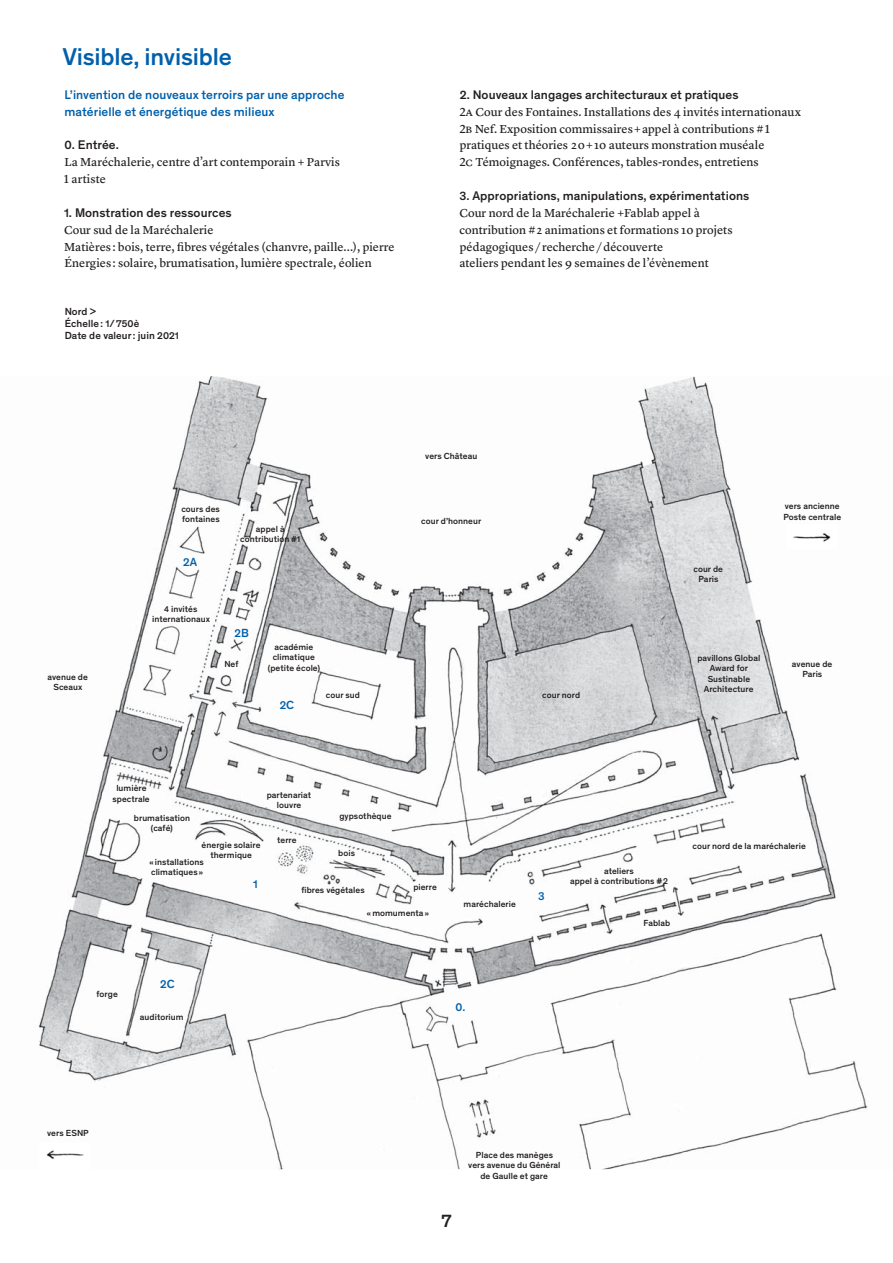
<style>
.page{position:relative;width:893px;height:1263px;background:#fff}
.page>*{position:absolute;margin:0;border:0;box-sizing:border-box;transform-origin:0 0}
.t1{font:500 24.75px "Theinhardt";letter-spacing:-.01em;color:#0060ac}
.t2{font:500 18px "Theinhardt";color:#231f20}
.t3{font:500 12.75px "Theinhardt";letter-spacing:.005em;color:#231f20}
.t4{font:500 12.75px/16.8px "Theinhardt";letter-spacing:.005em;color:#0060ac}
.t5{font:12px/16.8px "Lyon Text Regular No.2";letter-spacing:.005em;color:#231f20}
.t6{font:500 11.4px "Theinhardt";color:#0060ac}
.t7{font:500 10.5px/12px "Theinhardt";letter-spacing:.005em;color:#231f20}
.t8{font:500 9px/10.5px "Theinhardt";letter-spacing:.005em;color:#231f20;text-align:center}
.s1{font-size:12.15px}
.s2{font-size:9.9px}
.s3{font-size:12px}
.s4{font-size:8.55px}
</style>
<div class="page">
<img style="left:38px;top:376px;width:830px;height:793px">
<img style="left:39px;top:1144px;width:51px;height:24px">
<img style="left:787px;top:524px;width:50px;height:25px">
<h1 class="t1" style="left:62px;top:48px;width:171px">Visible, invisible</h1>
<p class="t4" style="left:64px;top:87px;width:281px">L’invention de nouveaux terroirs par une approche matérielle et énergétique des milieux</p>
<p class="t3" style="left:64px;top:140px;width:56px"><span class="s1">0</span>. Entrée.</p>
<p class="t5" style="left:64px;top:155px;width:277px">La Maréchalerie, centre d’art contemporain + Parvis<br>1 artiste</p>
<p class="t3" style="left:64px;top:208px;width:169px"><span class="s1">1</span>. Monstration des ressources</p>
<p class="t5" style="left:64px;top:222px;width:332px">Cour sud de la Maréchalerie<br>Matières : bois, terre, fibres végétales (chanvre, paille...), pierre<br>Énergies : solaire, brumatisation, lumière spectrale, éolien</p>
<p class="t7" style="left:65px;top:306px;width:116px">Nord &gt;<br>Échelle-: <span class="s2">1</span>/-<span class="s2">750</span>è<br>Date de valeur-: juin <span class="s2">2021</span></p>
<p class="t3" style="left:460px;top:90px;width:280px"><span class="s1">2</span>. Nouveaux langages architecturaux et pratiques</p>
<p class="t5" style="left:459px;top:104px;width:343px">2A Cour des Fontaines. Installations des 4 invités internationaux 2B Nef. Exposition commissaires + appel à contributions # 1 pratiques et théories 20 + 10 auteurs monstration muséale<br>2C Témoignages. Conférences, tables-rondes, entretiens</p>
<p class="t3" style="left:460px;top:191px;width:291px"><span class="s1">3</span>. Appropriations, manipulations, expérimentations</p>
<p class="t5" style="left:459px;top:206px;width:275px">Cour nord de la Maréchalerie +Fablab appel à contribution # 2 animations et formations 10 projets pédagogiques / recherche / découverte<br>ateliers pendant les 9 semaines de l’évènement</p>
<p class="t8" style="left:48px;top:673px;width:42px">avenue de<br>Sceaux</p>
<p class="t8" style="left:181px;top:504px;width:40px;text-align:left">cours des fontaines</p>
<p class="t6" style="left:183px;top:558px;width:15px">2<span class="s3">A</span></p>
<p class="t8" style="left:152px;top:604px;width:60px"><span class="s4">4</span> invités internationaux</p>
<p class="t8" style="left:240px;top:525px;width:62px">appel à contribution #<span class="s4">1</span></p>
<p class="t6" style="left:234px;top:629px;width:16px">2<span class="s3">B</span></p>
<p class="t8" style="left:224px;top:660px;width:16px">Nef</p>
<p class="t8" style="left:268px;top:643px;width:54px">académie climatique (petite école)</p>
<p class="t6" style="left:280px;top:701px;width:16px">2<span class="s3">C</span></p>
<p class="t8" style="left:326px;top:691px;width:36px">cour sud</p>
<p class="t8" style="left:425px;top:452px;width:54px">vers Château</p>
<p class="t8" style="left:421px;top:517px;width:62px">cour d’honneur</p>
<p class="t8" style="left:542px;top:691px;width:39px">cour nord</p>
<p class="t8" style="left:693px;top:564px;width:31px">cour de<br>Paris</p>
<p class="t8" style="left:783px;top:502px;width:59px;text-align:left">vers ancienne<br>Poste centrale</p>
<p class="t8" style="left:697px;top:653px;width:64px">pavillons Global<br>Award for<br>Sustinable<br>Architecture</p>
<p class="t8" style="left:792px;top:660px;width:42px">avenue de<br>Paris</p>
<p class="t8" style="left:112px;top:784px;width:39px">lumière spectrale</p>
<p class="t8" style="left:267px;top:790px;width:46px">partenariat louvre</p>
<p class="t8" style="left:134px;top:814px;width:58px">brumatisation (café)</p>
<p class="t8" style="left:150px;top:858px;width:56px;text-align:left">«-installations climatiques-»</p>
<p class="t8" style="left:202px;top:840px;width:60px">énergie solaire thermique</p>
<p class="t8" style="left:277px;top:836px;width:21px">terre</p>
<p class="t8" style="left:339px;top:812px;width:53px">gypsothèque</p>
<p class="t8" style="left:338px;top:849px;width:18px">bois</p>
<p class="t6" style="left:253px;top:880px;width:6px">1</p>
<p class="t8" style="left:301px;top:886px;width:65px">fibres végétales</p>
<p class="t8" style="left:413px;top:882px;width:25px">pierre</p>
<p class="t8" style="left:464px;top:899px;width:54px">maréchalerie</p>
<p class="t6" style="left:538px;top:892px;width:8px">3</p>
<p class="t8" style="left:570px;top:866px;width:100px">ateliers<br>appel à contributions #-<span class="s4">2</span></p>
<p class="t8" style="left:692px;top:842px;width:115px">cour nord de la maréchalerie</p>
<p class="t8" style="left:97px;top:989px;width:23px">forge</p>
<p class="t6" style="left:160px;top:980px;width:16px">2<span class="s3">C</span></p>
<p class="t8" style="left:140px;top:1013px;width:45px">auditorium</p>
<p class="t8" style="left:47px;top:1129px;width:43px">vers ESNP</p>
<p class="t8" style="left:367px;top:909px;width:64px">«-momumenta-»</p>
<p class="t6" style="left:455px;top:1002px;width:11px">0<span class="s3">.</span></p>
<h2 class="t2" style="left:441px;top:1214px;width:12px">7</h2>
<p class="t8" style="left:468px;top:1150px;width:94px">Place des manèges vers avenue du Général de Gaulle et gare</p>
<p class="t8" style="left:643px;top:919px;width:28px">Fablab</p>
</div>
